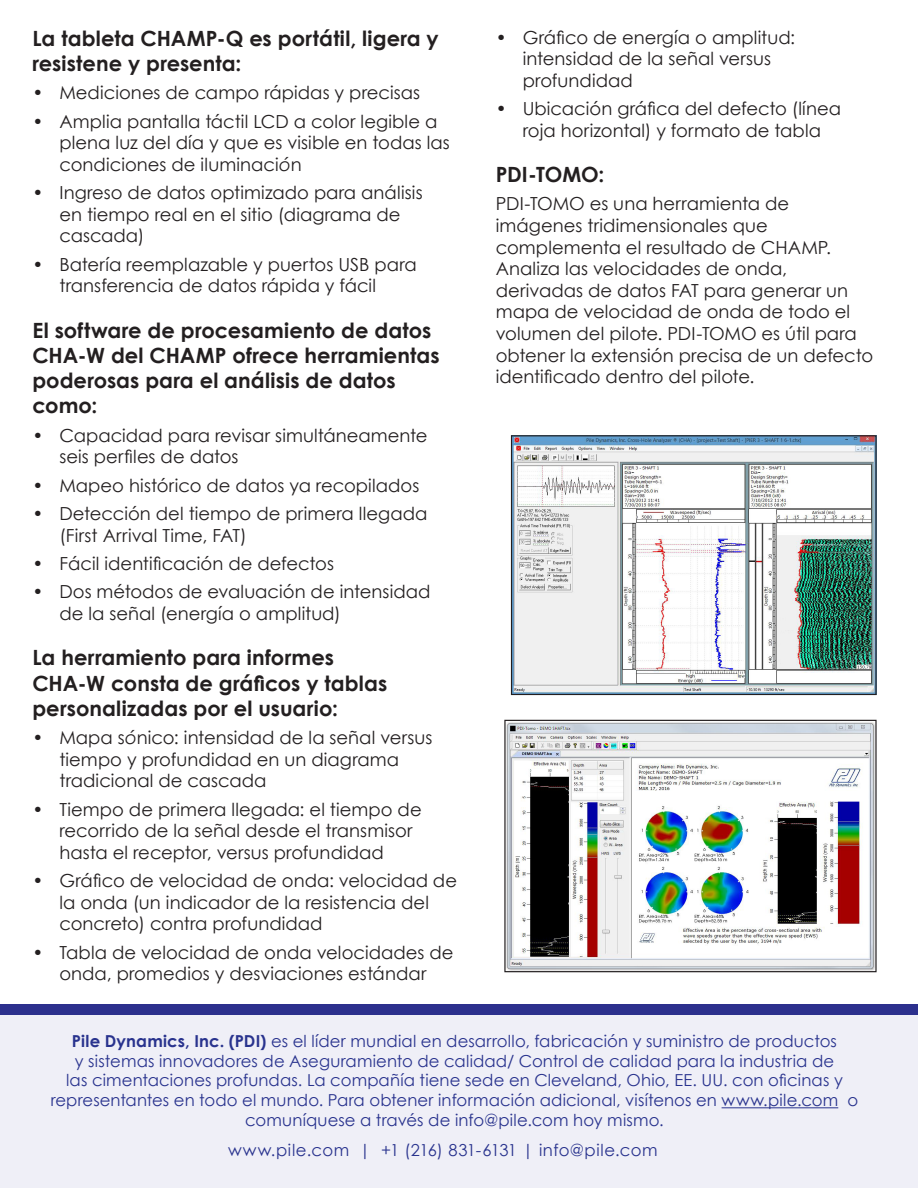
<style>
.page{position:relative;width:918px;height:1188px;background:#fff}
.page>*{position:absolute;margin:0;border:0;box-sizing:border-box;transform-origin:0 0}
.t1{font:700 21px/25.2px "Century Gothic";letter-spacing:.005em;color:#231f20}
.t2{font:18px/21.6px "Century Gothic";letter-spacing:.005em;color:#231f20}
.t3{font:16.5px/19.8px "Century Gothic";letter-spacing:.005em;color:#29338e;text-align:center}
.t4{font:16.5px "Century Gothic";letter-spacing:.035em;color:#29338e}
.s1{font-style:italic}
.s2{font-weight:700}
</style>
<div class="page">
<div style="left:0;top:1013px;width:918px;height:175px;background:#efeff7"></div>
<hr style="left:722px;top:1107px;width:116px;height:1px;background:#29338e">
<img style="left:506px;top:722px;width:369px;height:248px">
<div style="left:504px;top:720px;width:373px;height:252px;border:1px solid #231f20"></div>
<img style="left:513px;top:437px;width:362px;height:256px">
<div style="left:511px;top:435px;width:366px;height:260px;border:1px solid #231f20"></div>
<div style="left:0;top:1004px;width:918px;height:11px;background:#2c308d"></div>
<p class="t1" style="left:32px;top:25px;width:408px">La tableta CHAMP-Q es portátil, ligera y resistene y presenta:</p>
<p class="t2" style="left:32px;top:82px;width:389px">• Mediciones de campo rápidas y precisas</p>
<p class="t2" style="left:59px;top:110px;width:392px;text-indent:-27px">• Amplia pantalla táctil LCD a color legible a plena luz del día y que es visible en todas las condiciones de iluminaci<span class="s1">ó</span>n</p>
<p class="t2" style="left:59px;top:182px;width:365px;text-indent:-27px">• Ingreso de datos optimizado para análisis en tiempo real en el sitio (diagrama de cascada)</p>
<p class="t2" style="left:59px;top:253px;width:359px;text-indent:-27px">• Batería reemplazable y puertos USB para transferencia de datos rápida y fácil</p>
<p class="t1" style="left:32px;top:317px;width:409px">El software de procesamiento de datos<br>CHA-W del CHAMP ofrece herramientas poderosas para el análisis de datos como:</p>
<p class="t2" style="left:59px;top:424px;width:370px;text-indent:-27px">• Capacidad para revisar simultáneamente seis perfiles de datos</p>
<p class="t2" style="left:32px;top:474px;width:389px">• Mapeo histórico de datos ya recopilados</p>
<p class="t2" style="left:59px;top:502px;width:370px;text-indent:-27px">• Detección del tiempo de primera llegada (First Arrival Time, FAT)</p>
<p class="t2" style="left:32px;top:552px;width:303px">• Fácil identificación de defectos</p>
<p class="t2" style="left:59px;top:581px;width:373px;text-indent:-27px">• Dos métodos de evaluación de intensidad de la señal (energía o amplitud)</p>
<p class="t1" style="left:32px;top:644px;width:356px">La herramiento para informes<br>CHA-W consta de gráficos y tablas personalizadas por el usuario:</p>
<p class="t2" style="left:59px;top:727px;width:374px;text-indent:-27px">• Mapa s<span class="s1">ó</span>nico: intensidad de la señal versus tiempo y profundidad en un diagrama tradicional de cascada</p>
<p class="t2" style="left:59px;top:798px;width:364px;text-indent:-27px">• Tiempo de primera llegada: el tiempo de recorrido de la señal desde el transmisor hasta el receptor, versus profundidad</p>
<p class="t2" style="left:59px;top:870px;width:399px;text-indent:-27px">• Gráfico de velocidad de onda: velocidad de la onda (un indicador de la resistencia del concreto) contra profundidad</p>
<p class="t2" style="left:32px;top:941px;width:423px;text-align:center">• Tabla de velocidad de onda velocidades de onda, promedios y desviaciones estándar</p>
<p class="t2" style="left:523px;top:26px;width:274px;text-indent:-27px">• Gráfico de energía o amplitud: intensidad de la señal versus profundidad</p>
<p class="t2" style="left:496px;top:97px;width:347px;text-align:center">• Ubicación gráfica del defecto (línea roja horizontal) y formato de tabla</p>
<p class="t1" style="left:496px;top:161px;width:110px">PDI-TOMO:</p>
<p class="t2" style="left:496px;top:193px;width:379px">PDI-TOMO es una herramienta de imágenes tridimensionales que complementa el resultado de CHAMP.<br>Analiza las velocidades de onda, derivadas de datos FAT para generar un mapa de velocidad de onda de todo el volumen del pilote. PDI-TOMO es útil para obtener la extensión precisa de un defecto identificado dentro del pilote.</p>
<p class="t3" style="left:51px;top:1031px;width:809px"><span class="s2">Pile Dynamics, Inc. (PDI)</span> es el líder mundial en desarrollo, fabricación y suministro de productos<br>y sistemas innovadores de Aseguramiento de calidad/ Control de calidad para la industria de<br>las cimentaciones profundas. La compañía tiene sede en Cleveland, Ohio, EE. UU. con oficinas y representantes en todo el mundo. Para obtener información adicional, visítenos en www.pile.com o comuníquese a través de info@pile.com hoy mismo.</p>
<p class="t4" style="left:228px;top:1139px;width:431px">www.pile.com | +1 (216) 831-6131 | info@pile.com</p>
</div>
